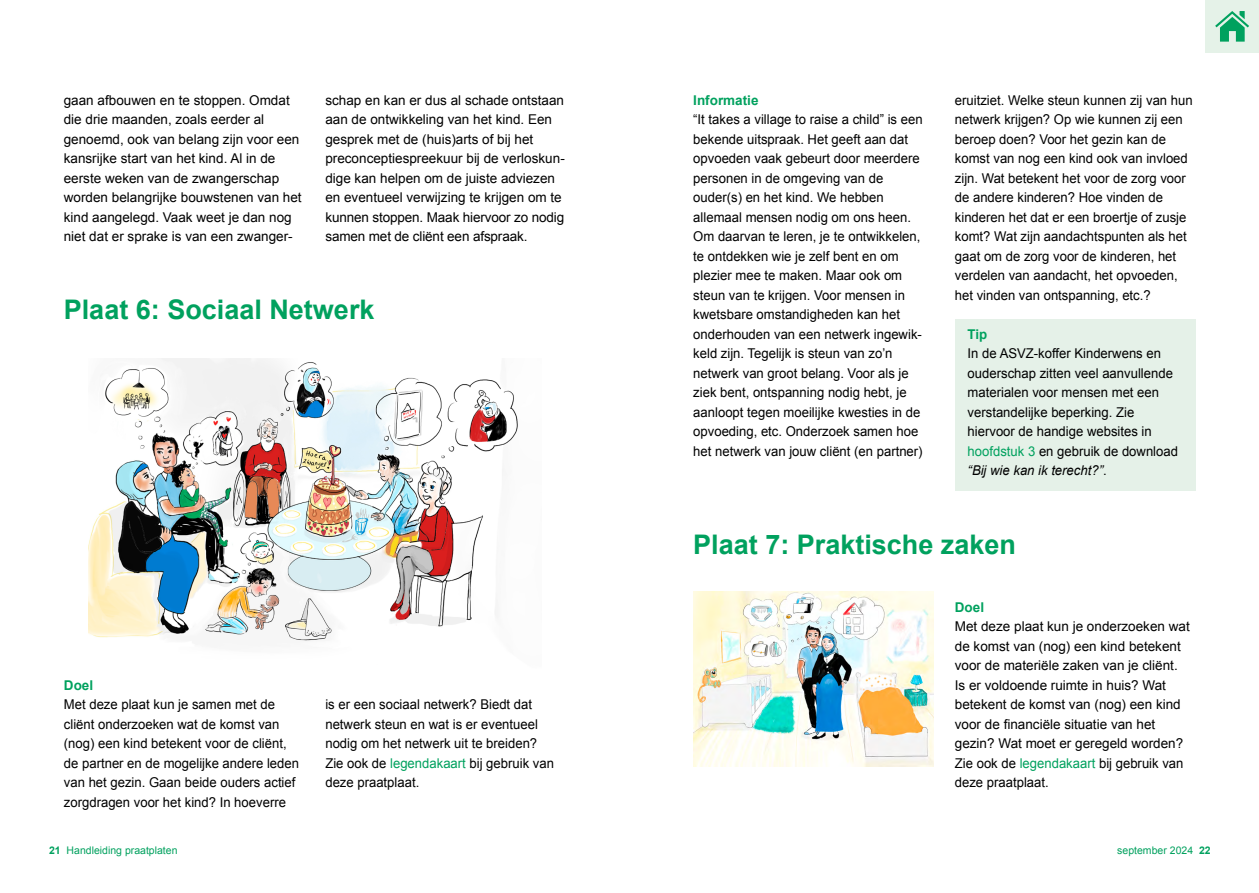
<style>
.page{position:relative;width:1259px;height:893px;background:#fff}
.page>*{position:absolute;margin:0;border:0;box-sizing:border-box;transform-origin:0 0}
.H1_5{font:700 27px "Arial";color:#00a15e}
.Body_tekst{font:13.5px/19.5px "Arial";color:#000}
.Body_tekst-2{font:700 13.5px "Arial";color:#00a15e}
.t1{font:10.5px "Arial";color:#00a15e}
.s1{color:#00a15e}
.s2{font-style:italic}
.s3{font-weight:700}
</style>
<div class="page">
<img style="left:693px;top:591px;width:240px;height:176px">
<img style="left:88px;top:358px;width:430px;height:283px">
<div style="left:955px;top:319px;width:240px;height:171px;background:#e5f1e8"></div>
<div style="left:1205px;top:0;width:54px;height:53px;background:#e5f2e8"></div>
<svg style="left:1215px;top:11px;width:34px;height:31px"></svg>
<p class="Body_tekst" style="left:64px;top:90px;width:239px">gaan afbouwen en te stoppen. Omdat die drie maanden, zoals eerder al genoemd, ook van belang zijn voor een kansrijke start van het kind. Al in de eerste weken van de zwangerschap worden belangrijke bouwstenen van het kind aangelegd. Vaak weet je dan nog niet dat er sprake is van een zwanger-</p>
<p class="Body_tekst" style="left:325px;top:90px;width:241px">schap en kan er dus al schade ontstaan aan de ontwikkeling van het kind. Een gesprek met de (huis)arts of bij het preconceptiespreekuur bij de verloskun&shy;dige kan helpen om de juiste adviezen en eventueel verwijzing te krijgen om te kunnen stoppen. Maak hiervoor zo nodig samen met de cliënt een afspraak.</p>
<p class="H1_5" style="left:64px;top:292px;width:312px">Plaat 6: Sociaal Netwerk</p>
<p class="Body_tekst-2" style="left:64px;top:676px;width:31px">Doel</p>
<p class="Body_tekst" style="left:64px;top:695px;width:237px">Met deze plaat kun je samen met de cliënt onderzoeken wat de komst van (nog) een kind betekent voor de cliënt, de partner en de mogelijke andere leden van het gezin. Gaan beide ouders actief zorgdragen voor het kind? In hoeverre</p>
<p class="Body_tekst" style="left:325px;top:695px;width:230px">is er een sociaal netwerk? Biedt dat netwerk steun en wat is er eventueel nodig om het netwerk uit te breiden?<br>Zie ook de <span class="s1">legendakaart</span> bij gebruik van deze praatplaat.</p>
<p class="Body_tekst-2" style="left:693px;top:91px;width:67px">Informatie</p>
<p class="Body_tekst" style="left:693px;top:110px;width:231px">“It takes a village to raise a child” is een bekende uitspraak. Het geeft aan dat opvoeden vaak gebeurt door meerdere personen in de omgeving van de ouder(s) en het kind. We hebben allemaal mensen nodig om ons heen.<br>Om daarvan te leren, je te ontwikkelen, te ontdekken wie je zelf bent en om plezier mee te maken. Maar ook om steun van te krijgen. Voor mensen in kwetsbare omstandigheden kan het onderhouden van een netwerk ingewik&shy;keld zijn. Tegelijk is steun van zo’n netwerk van groot belang. Voor als je ziek bent, ontspanning nodig hebt, je aanloopt tegen moeilijke kwesties in de opvoeding, etc. Onderzoek samen hoe het netwerk van jouw cliënt (en partner)</p>
<p class="Body_tekst" style="left:955px;top:90px;width:239px">eruitziet. Welke steun kunnen zij van hun netwerk krijgen? Op wie kunnen zij een beroep doen? Voor het gezin kan de komst van nog een kind ook van invloed zijn. Wat betekent het voor de zorg voor de andere kinderen? Hoe vinden de kinderen het dat er een broertje of zusje komt? Wat zijn aandachtspunten als het gaat om de zorg voor de kinderen, het verdelen van aandacht, het opvoeden, het vinden van ontspanning, etc.?</p>
<p class="Body_tekst-2" style="left:967px;top:325px;width:21px">Tip</p>
<p class="Body_tekst" style="left:967px;top:344px;width:212px">In de ASVZ-koffer Kinderwens en ouderschap zitten veel aanvullende materialen voor mensen met een verstandelijke beperking. Zie hiervoor de handige websites in <span class="s1">hoofdstuk 3</span> en gebruik de download <span class="s2">“Bij wie kan ik terecht?”</span>.</p>
<p class="H1_5" style="left:693px;top:526px;width:324px">Plaat 7: Praktische zaken</p>
<p class="Body_tekst-2" style="left:955px;top:598px;width:31px">Doel</p>
<p class="Body_tekst" style="left:955px;top:617px;width:236px">Met deze plaat kun je onderzoeken wat de komst van (nog) een kind betekent voor de materiële zaken van je cliënt.<br>Is er voldoende ruimte in huis? Wat betekent de komst van (nog) een kind voor de financiële situatie van het gezin? Wat moet er geregeld worden?<br>Zie ook de <span class="s1">legendakaart</span> bij gebruik van deze praatplaat.</p>
<p class="t1" style="left:49px;top:843px;width:130px"><span class="s3">21</span> Handleiding praatplaten</p>
<p class="t1" style="left:1117px;top:843px;width:95px">september 2024 <span class="s3">22</span></p>
</div>
